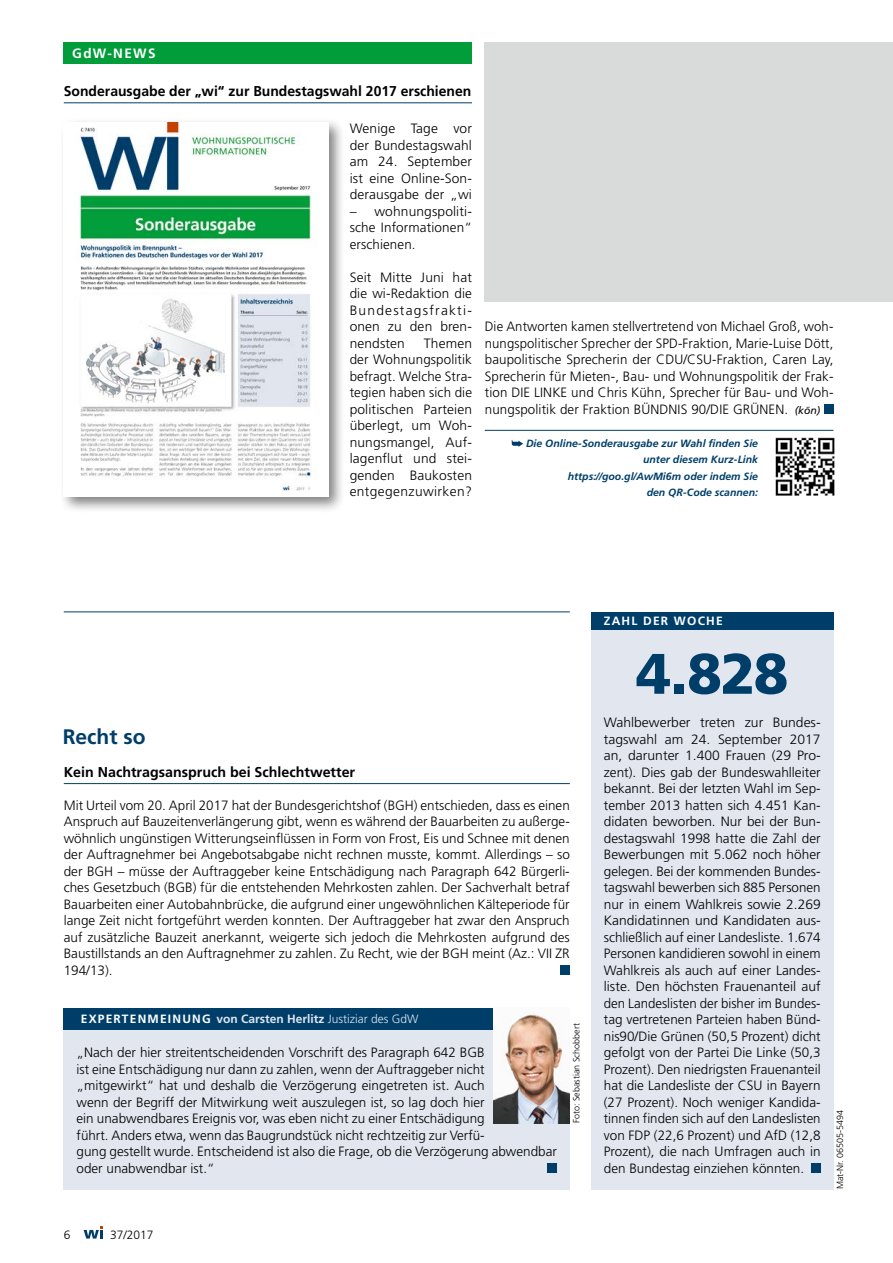
<style>
.page{position:relative;width:893px;height:1263px;background:#fff}
.page>*{position:absolute;margin:0;border:0;box-sizing:border-box;transform-origin:0 0}
.t1{font:900 57px "Frutiger";color:#003e6a}
.t2{font:700 21px "Frutiger";color:#003e6a}
.t3{font:700 14.25px "Frutiger";color:#000}
.t4{font:300 13.5px/16.5px "Frutiger";color:#000;text-align:justify}
.t5{font:700 13.5px "Frutiger";letter-spacing:.1em;color:#fff}
.t6{font:700 12px "Frutiger";letter-spacing:.04em;color:#e1e6ef}
.t7{font:700 12px "Frutiger";letter-spacing:.1em;color:#fff}
.t8{font:300 12px "Frutiger";color:#000}
.t9{font:italic 700 10.5px/16.5px "Frutiger";color:#003e6a;text-align:right}
.t10{font:300 9px "Frutiger";color:#000}
.s1{font-weight:400;font-style:italic;font-size:10.5px}
.s2{color:#fff}
.s3{font-weight:300}
</style>
<div class="page">
<div style="left:64px;top:43px;width:408px;height:21px;background:#009d3a"></div>
<div style="left:485px;top:43px;width:408px;height:259px;background:#d9dada"></div>
<hr style="left:64px;top:783px;width:506px;height:1px;background:#003e6a">
<div style="left:591px;top:614px;width:242px;height:575px;background:#e1e6ef"></div>
<div style="left:591px;top:612px;width:242px;height:17px;background:#003e6a"></div>
<div style="left:811px;top:1163px;width:10px;height:10px;background:#003e6a"></div>
<hr style="left:64px;top:611px;width:506px;height:1px;background:#003e6a">
<hr style="left:64px;top:103px;width:408px;height:1px;background:#003e6a">
<div style="left:64px;top:1008px;width:506px;height:181px;background:#e1e6ef"></div>
<div style="left:548px;top:1163px;width:9px;height:10px;background:#003e6a"></div>
<div style="left:64px;top:1008px;width:506px;height:21px;background:#003e6a"></div>
<img style="left:493px;top:1008px;width:77px;height:115px">
<div style="left:560px;top:965px;width:10px;height:10px;background:#003e6a"></div>
<div style="left:59px;top:117px;width:286px;height:396px;background:#000;opacity:.5"></div>
<img style="left:64px;top:122px;width:264px;height:374px">
<hr style="left:485px;top:430px;width:348px;height:1px;background:#003e6a">
<div style="left:824px;top:404px;width:9px;height:10px;background:#003e6a"></div>
<svg style="left:512px;top:440px;width:11px;height:7px"></svg>
<img style="left:775px;top:437px;width:60px;height:59px">
<svg style="left:84px;top:1226px;width:19px;height:12px"></svg>
<p class="t5" style="left:72px;top:46px;width:85px">GdW-NEWS</p>
<p class="t3" style="left:64px;top:83px;width:409px">Sonderausgabe der „wi“ zur Bundestagswahl 2017 erschienen</p>
<p class="t4" style="left:350px;top:121px;width:124px">Wenige Tage vor der Bundestagswahl am 24. September ist eine Online-Son&shy;derausgabe der „wi</p>
<p class="t4" style="left:350px;top:203px;width:124px">– wohnungspoliti&shy;sche Informationen“ erschienen.</p>
<p class="t4" style="left:350px;top:269px;width:124px">Seit Mitte Juni hat die wi-Redaktion die Bundestagsfrakti&shy;onen zu den bren&shy;nendsten</p>
<p class="t4" style="left:350px;top:335px;width:124px;text-indent:74px">Themen der Wohnungspolitik befragt. Welche Stra&shy;tegien haben sich die politischen Parteien überlegt, um Woh&shy;nungsmangel, Auf&shy;lagenflut und stei&shy;genden Baukosten entgegenzuwirken?</p>
<p class="t4" style="left:485px;top:319px;width:350px">Die Antworten kamen stellvertretend von Michael Groß, woh&shy;nungspolitischer Sprecher der SPD-Fraktion, Marie-Luise Dött, baupolitische Sprecherin der CDU/CSU-Fraktion, Caren Lay, Sprecherin für Mieten-, Bau- und Wohnungspolitik der Frak&shy;tion DIE LINKE und Chris Kühn, Sprecher für Bau- und Woh&shy;nungspolitik der Fraktion BÜNDNIS 90/DIE GRÜNEN. <span class="s1">(kön)</span></p>
<p class="t9" style="left:526px;top:435px;width:234px">Die Online-Sonderausgabe zur Wahl finden Sie unter diesem Kurz-Link<br>https://goo.gl/AwMi6m oder indem Sie<br>den QR-Code scannen:</p>
<p class="t7" style="left:604px;top:614px;width:120px">ZAHL DER WOCHE</p>
<h1 class="t1" style="left:636px;top:639px;width:154px">4.828</h1>
<h2 class="t2" style="left:63px;top:724px;width:84px">Recht so</h2>
<p class="t3" style="left:64px;top:763px;width:293px">Kein Nachtragsanspruch bei Schlechtwetter</p>
<p class="t4" style="left:64px;top:797px;width:508px">Mit Urteil vom 20. April 2017 hat der Bundesgerichtshof (BGH) entschieden, dass es einen Anspruch auf Bauzeitenverlängerung gibt, wenn es während der Bauarbeiten zu außerge&shy;wöhnlich ungünstigen Witterungseinflüssen in Form von Frost, Eis und Schnee mit denen der Auftragnehmer bei Angebotsabgabe nicht rechnen musste, kommt. Allerdings – so der BGH – müsse der Auftraggeber keine Entschädigung nach Paragraph 642 Bürgerli&shy;ches Gesetzbuch (BGB) für die entstehenden Mehrkosten zahlen. Der Sachverhalt betraf Bauarbeiten einer Autobahnbrücke, die aufgrund einer ungewöhnlichen Kälteperiode für lange Zeit nicht fortgeführt werden konnten. Der Auftraggeber hat zwar den Anspruch auf zusätzliche Bauzeit anerkannt, weigerte sich jedoch die Mehrkosten aufgrund des Baustillstands an den Auftragnehmer zu zahlen. Zu Recht, wie der BGH meint (Az.: VII ZR 194/13).</p>
<p class="t6" style="left:81px;top:1012px;width:339px"><span class="s2">EXPERTENMEINUNG</span> von Carsten Herlitz <span class="s3">Justiziar des GdW</span></p>
<p class="t4" style="left:77px;top:1045px;width:482px;text-align:left">„Nach der hier streitentscheidenden Vorschrift des Paragraph 642 BGB<br>ist eine Entschädigung nur dann zu zahlen, wenn der Auftraggeber nicht „mitgewirkt“ hat und deshalb die Verzögerung eingetreten ist. Auch<br>wenn der Begriff der Mitwirkung weit auszulegen ist, so lag doch hier<br>ein unabwendbares Ereignis vor, was eben nicht zu einer Entschädigung<br>führt. Anders etwa, wenn das Baugrundstück nicht rechtzeitig zur Verfü-<br>gung gestellt wurde. Entscheidend ist also die Frage, ob die Verzögerung abwendbar oder unabwendbar ist.“</p>
<p class="t10" style="left:571px;top:1123px;width:102px;rotate:-90deg">Foto: Sebastian Schobbert</p>
<p class="t8" style="left:64px;top:1227px;width:8px">6</p>
<p class="t8" style="left:110px;top:1227px;width:45px">37/2017</p>
<p class="t4" style="left:604px;top:715px;width:218px">Wahlbewerber treten zur Bundes&shy;tagswahl am 24. September 2017 an, darunter 1.400 Frauen (29 Pro&shy;zent). Dies gab der Bundeswahlleiter bekannt. Bei der letzten Wahl im Sep&shy;tember 2013 hatten sich 4.451 Kan&shy;didaten beworben. Nur bei der Bun&shy;destagswahl 1998 hatte die Zahl der Bewerbungen mit 5.062 noch höher gelegen. Bei der kommenden Bundes&shy;tagswahl bewerben sich 885 Personen nur in einem Wahlkreis sowie 2.269<br>Kandidatinnen und Kandidaten aus&shy;schließlich auf einer Landesliste. 1.674<br>Personen kandidieren sowohl in einem Wahlkreis als auch auf einer Landes&shy;liste. Den höchsten Frauenanteil auf den Landeslisten der bisher im Bundes&shy;tag vertretenen Parteien haben Bünd&shy;nis90/Die Grünen (50,5 Prozent) dicht gefolgt von der Partei Die Linke (50,3<br>Prozent). Den niedrigsten Frauenanteil hat die Landesliste der CSU in Bayern (27 Prozent). Noch weniger Kandida&shy;tinnen finden sich auf den Landeslisten von FDP (22,6 Prozent) und AfD (12,8<br>Prozent), die nach Umfragen auch in den Bundestag einziehen könnten.</p>
<p class="t10" style="left:835px;top:1189px;width:81px;rotate:-90deg">Mat-Nr. 06505-5494</p>
</div>
